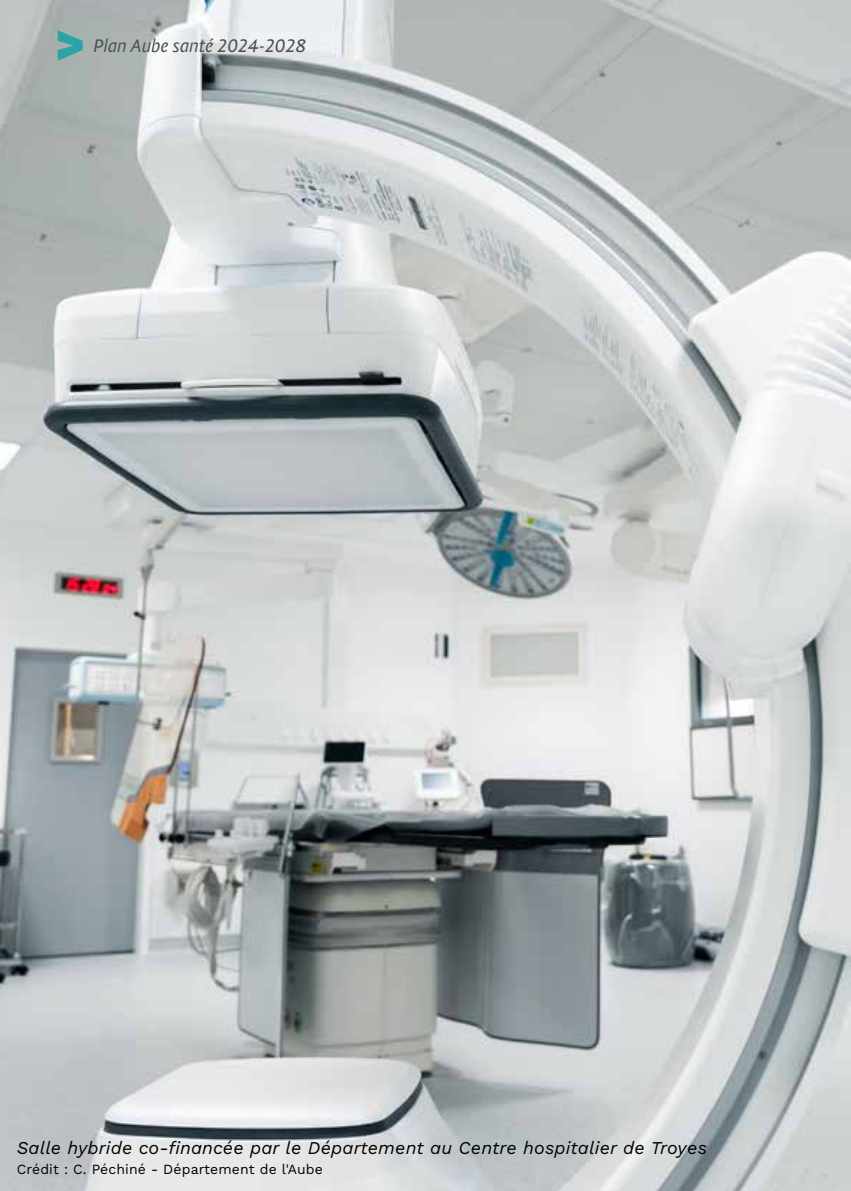
<style>
.page{position:relative;width:851px;height:1191px;background:#fff}
.page>*{position:absolute;margin:0;border:0;box-sizing:border-box;transform-origin:0 0}
.t1{font:900 50px "Work Sans";color:#2aa4a5}
.t2{font:italic 18px "Work Sans";letter-spacing:.01em;color:#000}
.t3{font:italic 300 18px "Diurnal Display Std";letter-spacing:.01em;color:#4a4f55}
.t4{font:14px "Work Sans";letter-spacing:.01em;color:#000}
</style>
<div class="page">
<img style="left:0;top:0;width:850px;height:1191px">
<h1 class="t1" style="left:55px;top:5px;width:32px">&gt;</h1>
<p class="t3" style="left:93px;top:34px;width:214px">Plan Aube santé 2024-2028</p>
<p class="t2" style="left:17px;top:1133px;width:691px">Salle hybride co-financée par le Département au Centre hospitalier de Troyes</p>
<p class="t4" style="left:17px;top:1158px;width:308px">Crédit : C. Péchiné - Département de l'Aube</p>
</div>
